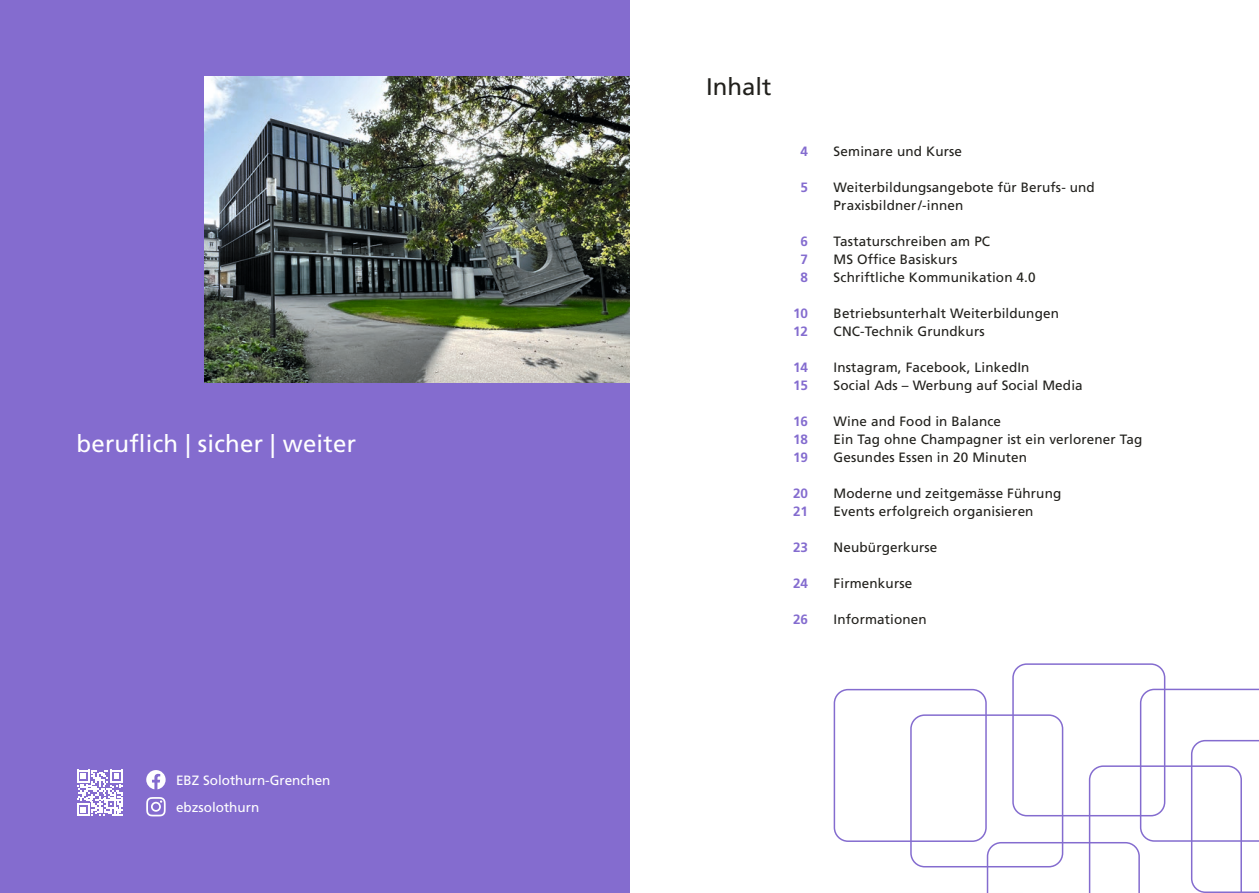
<style>
.page{position:relative;width:1259px;height:893px;background:#fff}
.page>*{position:absolute;margin:0;border:0;box-sizing:border-box;transform-origin:0 0}
.t1{font:24px "Frutiger LT Std";letter-spacing:.01em;color:#fff}
.t2{font:24px "Frutiger LT Std";color:#21201c}
.t3{font:13.5px/18px "Frutiger LT Std";letter-spacing:.01em;color:#21201c}
.t4{font:13.5px/27px "Frutiger LT Std";color:#fff}
.t5{font:700 13.5px/18px "Frutiger LT Std";color:#846ccf}
</style>
<div class="page">
<div style="left:0;top:0;width:629px;height:893px;background:#846ccf"></div>
<svg style="left:833px;top:663px;width:426px;height:230px"></svg>
<img style="left:204px;top:77px;width:425px;height:306px">
<svg style="left:146px;top:770px;width:20px;height:19px"></svg>
<svg style="left:146px;top:797px;width:20px;height:19px"></svg>
<svg style="left:77px;top:770px;width:46px;height:46px"></svg>
<h1 class="t1" style="left:77px;top:429px;width:281px">beruflich | sicher | weiter</h1>
<p class="t4" style="left:176px;top:767px;width:156px">EBZ Solothurn-Grenchen ebzsolothurn</p>
<h1 class="t2" style="left:706px;top:72px;width:67px">Inhalt</h1>
<p class="t5" style="left:800px;top:142px;width:9px">4</p>
<p class="t5" style="left:800px;top:178px;width:9px">5</p>
<p class="t5" style="left:800px;top:232px;width:9px;text-align:justify">6<br>7<br>8</p>
<p class="t5" style="left:793px;top:304px;width:17px">10<br>12</p>
<p class="t5" style="left:793px;top:358px;width:17px">14<br>15</p>
<p class="t5" style="left:793px;top:412px;width:17px;text-align:justify">16<br>18<br>19</p>
<p class="t5" style="left:793px;top:484px;width:17px">20<br>21</p>
<p class="t5" style="left:793px;top:538px;width:17px">23</p>
<p class="t5" style="left:793px;top:574px;width:17px">24</p>
<p class="t5" style="left:793px;top:610px;width:17px">26</p>
<p class="t3" style="left:833px;top:142px;width:130px">Seminare und Kurse</p>
<p class="t3" style="left:833px;top:178px;width:263px">Weiterbildungsangebote für Berufs- und<br>Praxisbildner/-innen</p>
<p class="t3" style="left:833px;top:232px;width:203px">Tastaturschreiben am PC<br>MS Office Basiskurs<br>Schriftliche Kommunikation 4.0</p>
<p class="t3" style="left:833px;top:304px;width:227px">Betriebsunterhalt Weiterbildungen<br>CNC-Technik Grundkurs</p>
<p class="t3" style="left:833px;top:358px;width:250px">Instagram, Facebook, LinkedIn<br>Social Ads – Werbung auf Social Media</p>
<p class="t3" style="left:833px;top:412px;width:310px">Wine and Food in Balance<br>Ein Tag ohne Champagner ist ein verlorener Tag<br>Gesundes Essen in 20 Minuten</p>
<p class="t3" style="left:833px;top:484px;width:229px">Moderne und zeitgemässe Führung<br>Events erfolgreich organisieren</p>
<p class="t3" style="left:833px;top:538px;width:105px">Neubürgerkurse</p>
<p class="t3" style="left:833px;top:574px;width:80px">Firmenkurse</p>
<p class="t3" style="left:833px;top:610px;width:95px">Informationen</p>
</div>
